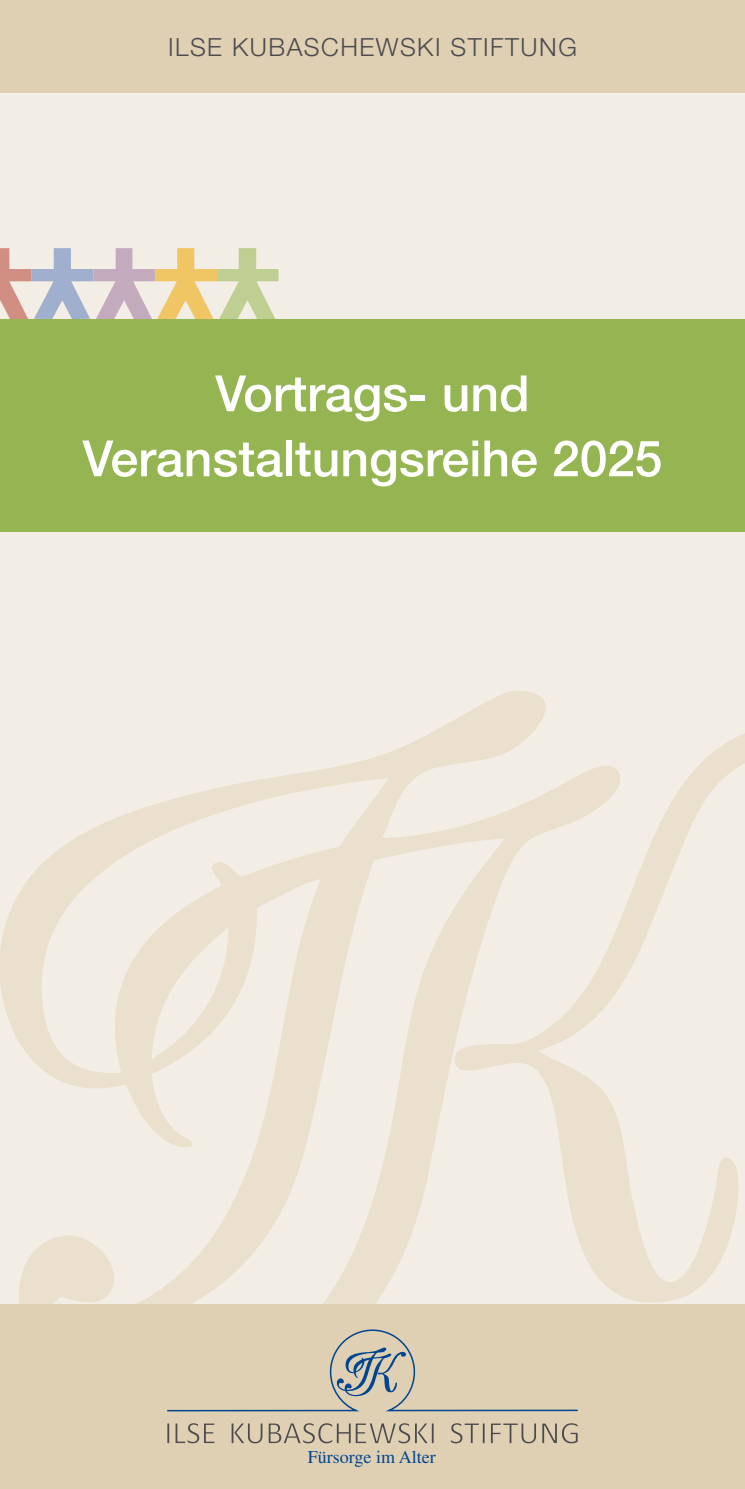
<style>
.page{position:relative;width:745px;height:1489px;background:#fff}
.page>*{position:absolute;margin:0;border:0;box-sizing:border-box;transform-origin:0 0}
.t1{font:500 50px/65px "Helvetica Neue LT";color:#fff;text-align:center}
.t2{font:300 25px "Helvetica Neue LT";letter-spacing:.06em;color:#4b4b4d}
.t3{font:18px "Times";color:#00458f}
</style>
<div class="page">
<div style="left:0;top:0;width:744px;height:1488px;background:#f3eee5"></div>
<svg style="left:0;top:691px;width:546px;height:613px"></svg>
<svg style="left:445px;top:720px;width:299px;height:584px"></svg>
<div style="left:0;top:0;width:744px;height:92px;background:#e0d0b3"></div>
<div style="left:0;top:319px;width:744px;height:212px;background:#95b552"></div>
<div style="left:0;top:1304px;width:744px;height:184px;background:#e0d0b3"></div>
<svg style="left:167px;top:1423px;width:2px;height:19px"></svg>
<svg style="left:175px;top:1423px;width:39px;height:20px"></svg>
<svg style="left:231px;top:1423px;width:31px;height:20px"></svg>
<svg style="left:268px;top:1423px;width:165px;height:20px"></svg>
<svg style="left:450px;top:1423px;width:34px;height:20px"></svg>
<svg style="left:491px;top:1423px;width:44px;height:20px"></svg>
<svg style="left:542px;top:1423px;width:35px;height:20px"></svg>
<svg style="left:167px;top:1329px;width:411px;height:82px"></svg>
<svg style="left:0;top:248px;width:278px;height:71px"></svg>
<p class="t2" style="left:168px;top:32px;width:410px">ILSE KUBASCHEWSKI STIFTUNG</p>
<p class="t1" style="left:82px;top:360px;width:581px">Vortrags- und<br>Veranstaltungsreihe 2025</p>
<p class="t3" style="left:308px;top:1446px;width:129px">Fürsorge im Alter</p>
</div>
